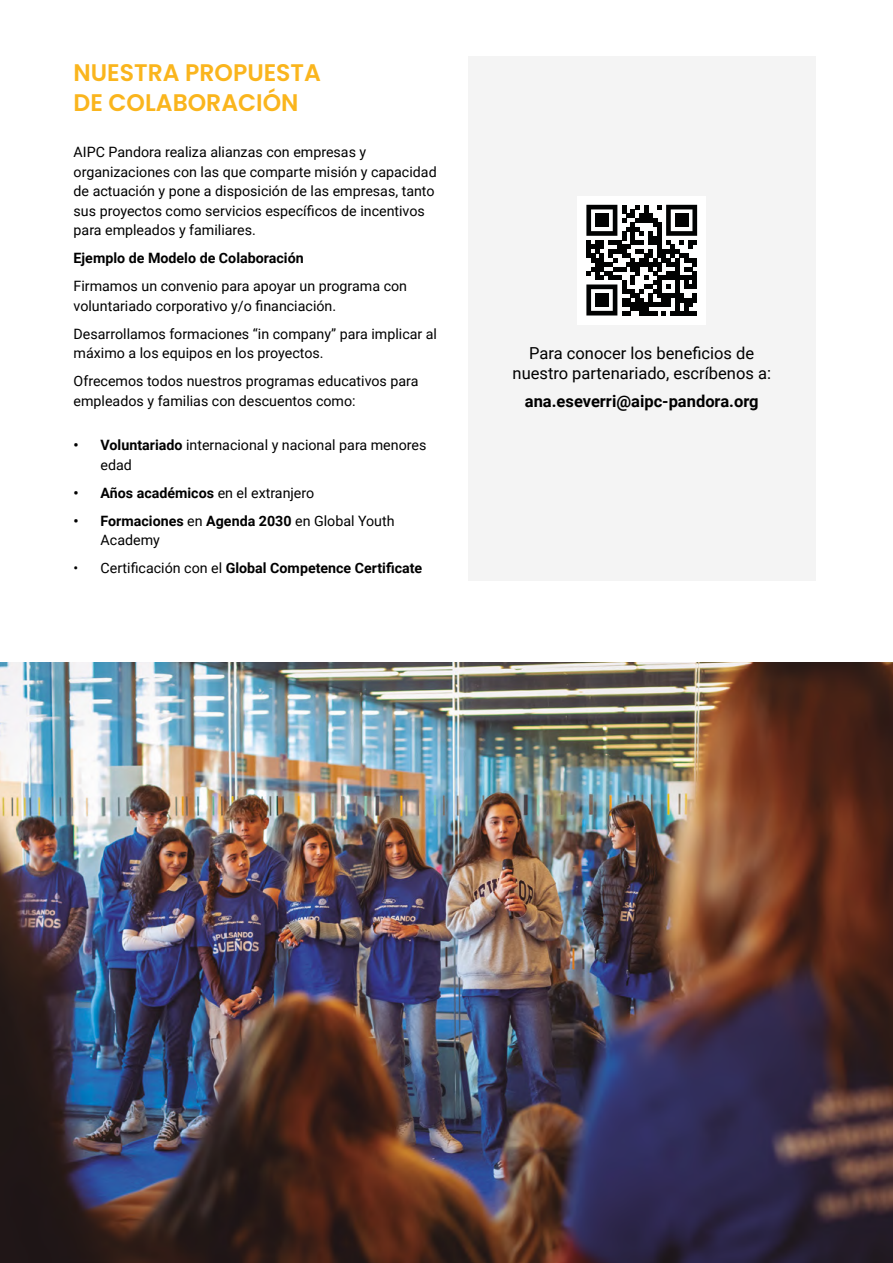
<style>
.page{position:relative;width:893px;height:1263px;background:#fff}
.page>*{position:absolute;margin:0;border:0;box-sizing:border-box;transform-origin:0 0}
.t1{font:600 24px/30px "Poppins";color:#fab51d}
.t2{font:16.5px/19.5px "Roboto";color:#000;text-align:center}
.t3{font:700 16.5px "Roboto";color:#000}
.t4{font:14.25px/19.5px "Roboto";color:#000}
.t5{font:700 14.25px/19.5px "Roboto";color:#000}
.s1{font-weight:700}
.s2{font-weight:400}
</style>
<div class="page">
<div style="left:468px;top:56px;width:348px;height:524px;background:#f4f4f4"></div>
<img style="left:0;top:662px;width:893px;height:601px">
<div style="left:578px;top:196px;width:128px;height:128px;background:#fff"></div>
<svg style="left:586px;top:205px;width:111px;height:110px"></svg>
<div style="left:595px;top:214px;width:14px;height:13px;background:#010202"></div>
<div style="left:675px;top:214px;width:13px;height:13px;background:#010202"></div>
<div style="left:595px;top:293px;width:14px;height:14px;background:#010202"></div>
<h1 class="t1" style="left:74px;top:58px;width:249px">NUESTRA PROPUESTA<br>DE COLABORACIÓN</h1>
<p class="t4" style="left:74px;top:142px;width:365px">AIPC Pandora realiza alianzas con empresas y organizaciones con las que comparte misión y capacidad de actuación y pone a disposición de las empresas, tanto sus proyectos como servicios específicos de incentivos para empleados y familiares.</p>
<p class="t5" style="left:74px;top:248px;width:232px">Ejemplo de Modelo de Colaboración</p>
<p class="t4" style="left:74px;top:276px;width:335px">Firmamos un convenio para apoyar un programa con voluntariado corporativo y/o financiación.</p>
<p class="t4" style="left:74px;top:324px;width:365px">Desarrollamos formaciones “in company” para implicar al máximo a los equipos en los proyectos.</p>
<p class="t4" style="left:74px;top:371px;width:346px">Ofrecemos todos nuestros programas educativos para empleados y familias con descuentos como:</p>
<p class="t4" style="left:101px;top:435px;width:327px;text-indent:-27px"><span class="s1">• Voluntariado</span> internacional y nacional para menores edad</p>
<p class="t5" style="left:74px;top:482px;width:242px">• Años académicos <span class="s2">en el extranjero</span></p>
<p class="t5" style="left:101px;top:511px;width:296px;text-indent:-27px">• Formaciones <span class="s2">en</span> Agenda 2030 <span class="s2">en Global Youth<br>Academy</span></p>
<p class="t5" style="left:74px;top:558px;width:350px"><span class="s2">• Certificación con el</span> Global Competence Certificate</p>
<p class="t2" style="left:513px;top:343px;width:260px">Para conocer los beneficios de nuestro partenariado, escríbenos a:</p>
<p class="t3" style="left:525px;top:389px;width:235px">ana.eseverri@aipc-pandora.org</p>
</div>
